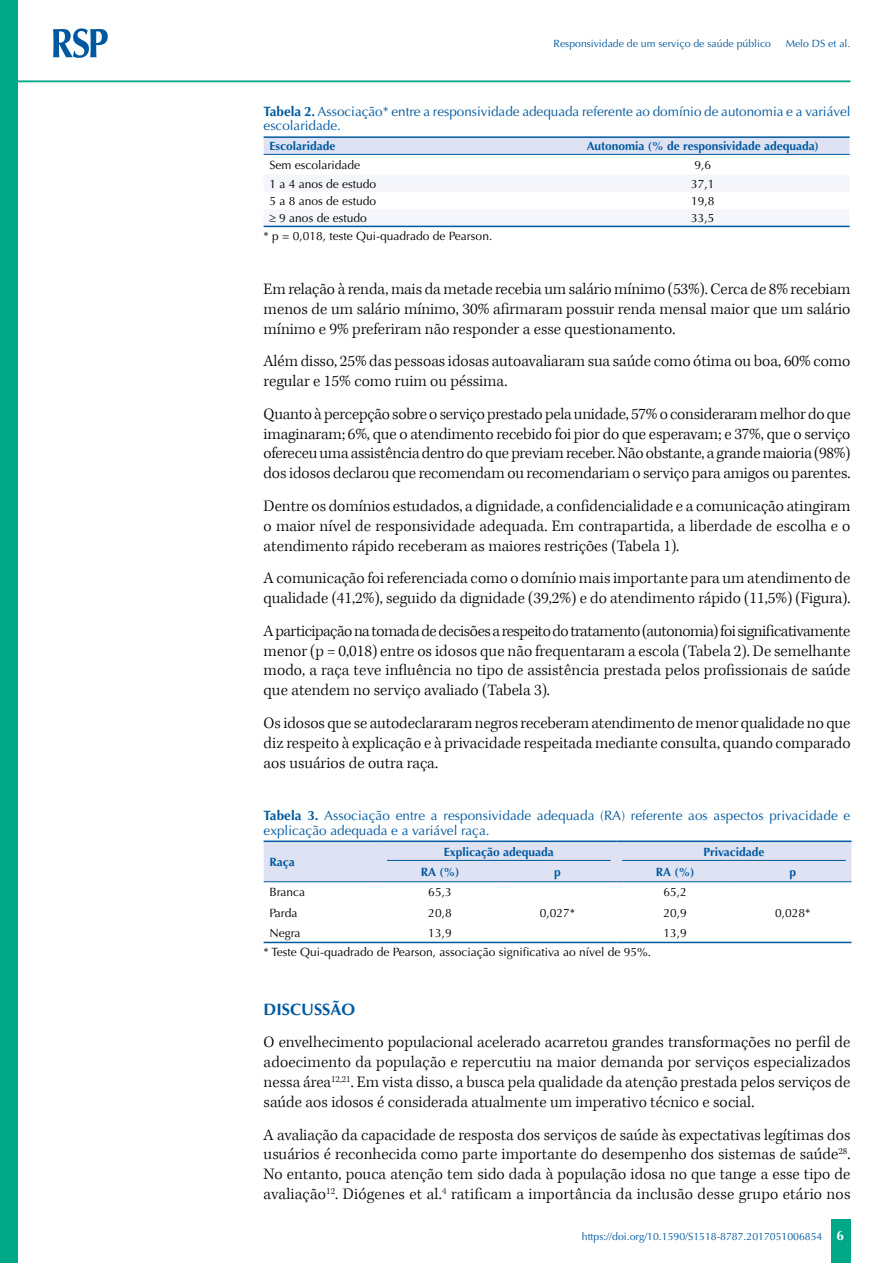
<style>
.page{position:relative;width:893px;height:1263px;background:#fff}
.page>*{position:absolute;margin:0;border:0;box-sizing:border-box;transform-origin:0 0}
.t1{font:300 16.5px/19.8px "Kepler Std";color:#000;text-align:justify}
.t2{font:700 16.5px "Optima";color:#0059a0}
.t3{font:13.5px/14.2px "Optima";color:#0059a0}
.t4{font:700 13.5px "Optima";color:#fff}
.t5{font:12px "Optima";color:#000}
.t6{font:700 12px "Optima";color:#0059a0}
.t7{font:10.5px "Optima";color:#0059a0}
.s1{font-weight:700}
</style>
<div class="page">
<div style="left:831px;top:1220px;width:20px;height:43px;background:#00a887"></div>
<div style="left:0;top:0;width:18px;height:1263px;background:#00a887"></div>
<svg style="left:53px;top:28px;width:55px;height:30px"></svg>
<hr style="left:18px;top:80px;width:832px;height:2px;background:#00a887">
<div style="left:264px;top:842px;width:587px;height:39px;background:#dee2f2"></div>
<hr style="left:264px;top:840px;width:117px;height:2px;background:#0059a0">
<hr style="left:381px;top:840px;width:118px;height:2px;background:#0059a0">
<hr style="left:499px;top:840px;width:117px;height:2px;background:#0059a0">
<hr style="left:616px;top:840px;width:118px;height:2px;background:#0059a0">
<hr style="left:734px;top:840px;width:117px;height:2px;background:#0059a0">
<hr style="left:264px;top:881px;width:117px;height:1px;background:#0059a0">
<hr style="left:381px;top:881px;width:118px;height:1px;background:#0059a0">
<hr style="left:264px;top:942px;width:117px;height:1px;background:#0059a0">
<hr style="left:381px;top:942px;width:118px;height:1px;background:#0059a0">
<hr style="left:499px;top:942px;width:117px;height:1px;background:#0059a0">
<hr style="left:616px;top:942px;width:118px;height:1px;background:#0059a0">
<hr style="left:734px;top:942px;width:117px;height:1px;background:#0059a0">
<hr style="left:499px;top:881px;width:117px;height:1px;background:#0059a0">
<hr style="left:616px;top:881px;width:118px;height:1px;background:#0059a0">
<hr style="left:734px;top:881px;width:117px;height:1px;background:#0059a0">
<hr style="left:387px;top:860px;width:224px;height:1px;background:#0059a0">
<hr style="left:622px;top:860px;width:224px;height:1px;background:#0059a0">
<div style="left:264px;top:138px;width:586px;height:16px;background:#dee2f2"></div>
<svg style="left:264px;top:175px;width:586px;height:51px"></svg>
<hr style="left:264px;top:136px;width:292px;height:2px;background:#0059a0">
<hr style="left:556px;top:136px;width:294px;height:2px;background:#0059a0">
<hr style="left:264px;top:154px;width:292px;height:1px;background:#0059a0">
<hr style="left:556px;top:154px;width:294px;height:1px;background:#0059a0">
<hr style="left:264px;top:226px;width:292px;height:1px;background:#0059a0">
<hr style="left:556px;top:226px;width:294px;height:1px;background:#0059a0">
<p class="t7" style="left:554px;top:37px;width:219px">Responsividade de um serviço de saúde público</p>
<p class="t7" style="left:786px;top:37px;width:66px">Melo DS et al.</p>
<p class="t3" style="left:264px;top:105px;width:588px"><span class="s1">Tabela 2.</span> Associação* entre a responsividade adequada referente ao domínio de autonomia e a variável escolaridade.</p>
<p class="t6" style="left:269px;top:139px;width:68px">Escolaridade</p>
<p class="t6" style="left:587px;top:139px;width:234px">Autonomia (% de responsividade adequada)</p>
<p class="t5" style="left:269px;top:158px;width:92px">Sem escolaridade</p>
<p class="t5" style="left:694px;top:158px;width:18px">9,6</p>
<p class="t5" style="left:269px;top:177px;width:108px">1 a 4 anos de estudo</p>
<p class="t5" style="left:691px;top:177px;width:25px">37,1</p>
<p class="t5" style="left:269px;top:194px;width:108px">5 a 8 anos de estudo</p>
<p class="t5" style="left:691px;top:194px;width:25px">19,8</p>
<p class="t5" style="left:269px;top:211px;width:99px">≥ 9 anos de estudo</p>
<p class="t5" style="left:691px;top:211px;width:25px">33,5</p>
<p class="t5" style="left:264px;top:229px;width:230px">* p = 0,018, teste Qui-quadrado de Pearson.</p>
<p class="t1" style="left:264px;top:279px;width:588px">Em relação à renda, mais da metade recebia um salário mínimo (53%). Cerca de 8% recebiam menos de um salário mínimo, 30% afirmaram possuir renda mensal maior que um salário mínimo e 9% preferiram não responder a esse questionamento.</p>
<p class="t1" style="left:264px;top:352px;width:588px">Além disso, 25% das pessoas idosas autoavaliaram sua saúde como ótima ou boa, 60% como regular e 15% como ruim ou péssima.</p>
<p class="t1" style="left:264px;top:404px;width:588px">Quanto à percepção sobre o serviço prestado pela unidade, 57% o consideraram melhor do que imaginaram; 6%, que o atendimento recebido foi pior do que esperavam; e 37%, que o serviço ofereceu uma assistência dentro do que previam receber. Não obstante, a grande maioria (98%) dos idosos declarou que recomendam ou recomendariam o serviço para amigos ou parentes.</p>
<p class="t1" style="left:264px;top:496px;width:588px">Dentre os domínios estudados, a dignidade, a confidencialidade e a comunicação atingiram o maior nível de responsividade adequada. Em contrapartida, a liberdade de escolha e o atendimento rápido receberam as maiores restrições (Tabela 1).</p>
<p class="t1" style="left:264px;top:569px;width:588px">A comunicação foi referenciada como o domínio mais importante para um atendimento de qualidade (41,2%), seguido da dignidade (39,2%) e do atendimento rápido (11,5%) (Figura).</p>
<p class="t1" style="left:264px;top:621px;width:588px">A participação na tomada de decisões a respeito do tratamento (autonomia) foi significativamente menor (p = 0,018) entre os idosos que não frequentaram a escola (Tabela 2). De semelhante modo, a raça teve influência no tipo de assistência prestada pelos profissionais de saúde que atendem no serviço avaliado (Tabela 3).</p>
<p class="t1" style="left:264px;top:713px;width:588px">Os idosos que se autodeclararam negros receberam atendimento de menor qualidade no que diz respeito à explicação e à privacidade respeitada mediante consulta, quando comparado aos usuários de outra raça.</p>
<p class="t3" style="left:264px;top:809px;width:588px"><span class="s1">Tabela 3.</span> Associação entre a responsividade adequada (RA) referente aos aspectos privacidade e explicação adequada e a variável raça.</p>
<p class="t6" style="left:269px;top:855px;width:27px">Raça</p>
<p class="t6" style="left:444px;top:845px;width:112px">Explicação adequada</p>
<p class="t6" style="left:703px;top:845px;width:62px">Privacidade</p>
<p class="t6" style="left:421px;top:865px;width:40px">RA (%)</p>
<p class="t6" style="left:554px;top:865px;width:8px">p</p>
<p class="t6" style="left:656px;top:865px;width:40px">RA (%)</p>
<p class="t6" style="left:789px;top:865px;width:8px">p</p>
<p class="t5" style="left:269px;top:885px;width:37px">Branca</p>
<p class="t5" style="left:428px;top:885px;width:25px">65,3</p>
<p class="t5" style="left:663px;top:885px;width:25px">65,2</p>
<p class="t5" style="left:269px;top:905px;width:30px">Parda</p>
<p class="t5" style="left:428px;top:905px;width:25px">20,8</p>
<p class="t5" style="left:663px;top:905px;width:25px">20,9</p>
<p class="t5" style="left:775px;top:905px;width:37px">0,028*</p>
<p class="t5" style="left:269px;top:926px;width:33px">Negra</p>
<p class="t5" style="left:428px;top:926px;width:25px">13,9</p>
<p class="t5" style="left:663px;top:926px;width:25px">13,9</p>
<p class="t5" style="left:264px;top:945px;width:389px">* Teste Qui-quadrado de Pearson, associação significativa ao nível de 95%.</p>
<p class="t5" style="left:540px;top:905px;width:37px">0,027*</p>
<p class="t2" style="left:264px;top:999px;width:93px">DISCUSSÃO</p>
<p class="t1" style="left:264px;top:1033px;width:588px">O envelhecimento populacional acelerado acarretou grandes transformações no perfil de adoecimento da população e repercutiu na maior demanda por serviços especializados nessa área<sup>12,21</sup>. Em vista disso, a busca pela qualidade da atenção prestada pelos serviços de saúde aos idosos é considerada atualmente um imperativo técnico e social.</p>
<p class="t1" style="left:264px;top:1125px;width:588px">A avaliação da capacidade de resposta dos serviços de saúde às expectativas legítimas dos usuários é reconhecida como parte importante do desempenho dos sistemas de saúde<sup>28</sup>.<br>No entanto, pouca atenção tem sido dada à população idosa no que tange a esse tipo de avaliação<sup>12</sup>. Diógenes et al.<sup>4</sup> ratificam a importância da inclusão desse grupo etário nos</p>
<p class="t7" style="left:582px;top:1230px;width:242px">https://doi.org/10.1590/S1518-8787.2017051006854</p>
<p class="t4" style="left:836px;top:1227px;width:9px">6</p>
</div>
